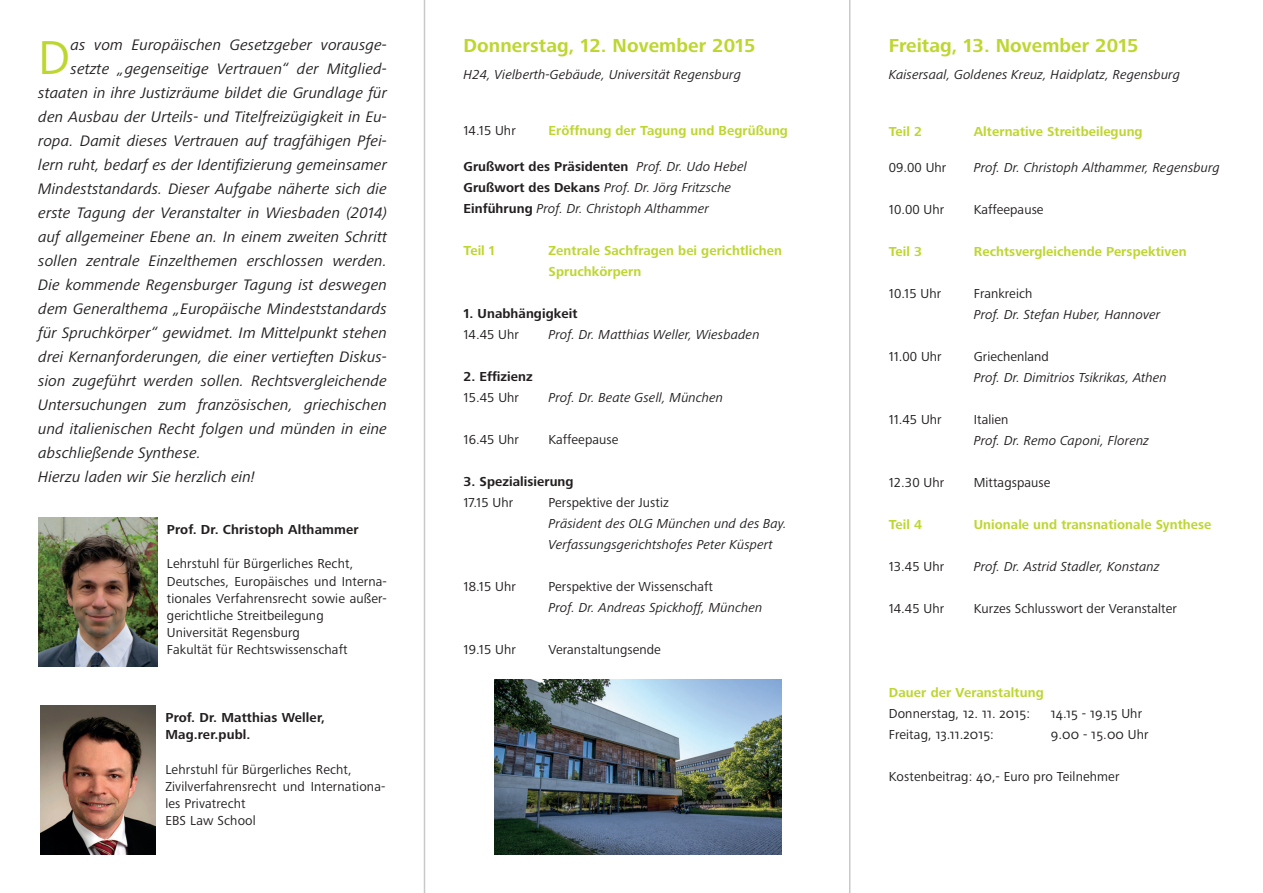
<style>
.page{position:relative;width:1263px;height:893px;background:#fff}
.page>*{position:absolute;margin:0;border:0;box-sizing:border-box;transform-origin:0 0}
.Grundtext{font:49.2px "Frutiger Next LTW1 G";color:#bed630}
.Grundtext-2{font:700 19.5px "Frutiger Next LTW1 G";letter-spacing:.005em;color:#bed630}
.Grundtext-3{font:italic 15.75px "Frutiger Next LTW1 G";letter-spacing:.005em;color:#231f20}
.Grundtext-4{font:13.5px/17.1px "Frutiger Next LTW1 G";letter-spacing:.01em;color:#231f20}
.Grundtext-5{font:italic 13.5px/21px "Frutiger Next LTW1 G";letter-spacing:.005em;color:#231f20}
.Grundtext-6{font:700 13.5px/21px "Frutiger Next LTW1 G";letter-spacing:.005em;color:#bed630}
.Grundtext-7{font:700 13.5px "Frutiger Next LTW1 G";letter-spacing:.005em;color:#231f20}
.s1{font-weight:400;font-style:italic}
.s2{font-weight:700;font-style:normal}
</style>
<div class="page">
<img style="left:38px;top:517px;width:119px;height:150px">
<img style="left:40px;top:705px;width:115px;height:149px">
<img style="left:494px;top:680px;width:287px;height:175px">
<hr style="left:849px;top:0;width:1px;height:893px;background:#c7c8ca">
<hr style="left:424px;top:0;width:1px;height:893px;background:#c7c8ca">
<p class="Grundtext" style="left:38px;top:29px;width:34px">D</p>
<p class="Grundtext-3" style="left:71px;top:35px;width:318px">as vom Europäischen Gesetzgeber vorausge-</p>
<p class="Grundtext-3" style="left:71px;top:59px;width:318px">setzte „gegenseitige Vertrauen“ der Mitglied-</p>
<p class="Grundtext-3" style="left:38px;top:83px;width:350px">staaten in ihre Justizräume bildet die Grundlage für</p>
<p class="Grundtext-3" style="left:38px;top:107px;width:350px">den Ausbau der Urteils- und Titelfreizügigkeit in Eu-</p>
<p class="Grundtext-3" style="left:38px;top:131px;width:350px">ropa. Damit dieses Vertrauen auf tragfähigen Pfei-</p>
<p class="Grundtext-3" style="left:38px;top:155px;width:350px">lern ruht, bedarf es der Identifizierung gemeinsamer</p>
<p class="Grundtext-3" style="left:38px;top:179px;width:350px">Mindeststandards. Dieser Aufgabe näherte sich die</p>
<p class="Grundtext-3" style="left:38px;top:203px;width:350px">erste Tagung der Veranstalter in Wiesbaden (2014)</p>
<p class="Grundtext-3" style="left:38px;top:227px;width:350px">auf allgemeiner Ebene an. In einem zweiten Schritt</p>
<p class="Grundtext-3" style="left:38px;top:251px;width:350px">sollen zentrale Einzelthemen erschlossen werden.</p>
<p class="Grundtext-3" style="left:38px;top:275px;width:350px">Die kommende Regensburger Tagung ist deswegen</p>
<p class="Grundtext-3" style="left:38px;top:299px;width:350px">dem Generalthema „Europäische Mindeststandards</p>
<p class="Grundtext-3" style="left:38px;top:323px;width:350px">für Spruchkörper“ gewidmet. Im Mittelpunkt stehen</p>
<p class="Grundtext-3" style="left:38px;top:347px;width:350px">drei Kernanforderungen, die einer vertieften Diskus-</p>
<p class="Grundtext-3" style="left:38px;top:371px;width:350px">sion zugeführt werden sollen. Rechtsvergleichende</p>
<p class="Grundtext-3" style="left:38px;top:395px;width:350px">Untersuchungen zum französischen, griechischen</p>
<p class="Grundtext-3" style="left:38px;top:419px;width:350px">und italienischen Recht folgen und münden in eine</p>
<p class="Grundtext-3" style="left:38px;top:443px;width:164px">abschließende Synthese.</p>
<p class="Grundtext-3" style="left:38px;top:467px;width:218px">Hierzu laden wir Sie herzlich ein!</p>
<p class="Grundtext-7" style="left:167px;top:522px;width:193px">Prof. Dr. Christoph Althammer</p>
<p class="Grundtext-4" style="left:167px;top:556px;width:188px">Lehrstuhl für Bürgerliches Recht,</p>
<p class="Grundtext-4" style="left:167px;top:573px;width:222px;text-align:justify">Deutsches, Europäisches und Interna&shy;tionales Verfahrensrecht sowie außer&shy;gerichtliche Streitbeilegung</p>
<p class="Grundtext-4" style="left:167px;top:624px;width:134px">Universität Regensburg</p>
<p class="Grundtext-4" style="left:167px;top:641px;width:182px">Fakultät für Rechtswissenschaft</p>
<p class="Grundtext-7" style="left:165px;top:710px;width:161px">Prof. Dr. Matthias Weller,</p>
<p class="Grundtext-7" style="left:165px;top:727px;width:87px">Mag.rer.publ.</p>
<p class="Grundtext-4" style="left:165px;top:761px;width:188px">Lehrstuhl für Bürgerliches Recht,</p>
<p class="Grundtext-4" style="left:165px;top:778px;width:222px">Zivilverfahrensrecht und Internationa&shy;les Privatrecht</p>
<p class="Grundtext-4" style="left:165px;top:812px;width:92px">EBS Law School</p>
<p class="Grundtext-2" style="left:463px;top:35px;width:294px">Donnerstag, 12. November 2015</p>
<p class="Grundtext-5" style="left:463px;top:65px;width:279px">H24, Vielberth-Gebäude, Universität Regensburg</p>
<p class="Grundtext-4" style="left:463px;top:122px;width:54px">14.15 Uhr</p>
<p class="Grundtext-6" style="left:549px;top:120px;width:241px">Eröffnung der Tagung und Begrüßung</p>
<p class="Grundtext-7" style="left:463px;top:159px;width:285px">Grußwort des Präsidenten <span class="s1">Prof. Dr. Udo Hebel</span></p>
<p class="Grundtext-5" style="left:463px;top:177px;width:269px"><span class="s2">Grußwort des Dekans</span> Prof. Dr. Jörg Fritzsche</p>
<p class="Grundtext-5" style="left:463px;top:198px;width:247px"><span class="s2">Einführung</span> Prof. Dr. Christoph Althammer</p>
<p class="Grundtext-6" style="left:463px;top:240px;width:33px">Teil 1</p>
<p class="Grundtext-6" style="left:549px;top:240px;width:235px">Zentrale Sachfragen bei gerichtlichen<br>Spruchkörpern</p>
<p class="Grundtext-7" style="left:463px;top:306px;width:116px">1. Unabhängigkeit</p>
<p class="Grundtext-4" style="left:463px;top:326px;width:57px">14.45 Uhr</p>
<p class="Grundtext-5" style="left:549px;top:324px;width:212px">Prof. Dr. Matthias Weller, Wiesbaden</p>
<p class="Grundtext-7" style="left:463px;top:369px;width:71px">2. Effizienz</p>
<p class="Grundtext-4" style="left:463px;top:389px;width:57px">15.45 Uhr</p>
<p class="Grundtext-5" style="left:549px;top:387px;width:176px">Prof. Dr. Beate Gsell, München</p>
<p class="Grundtext-4" style="left:463px;top:431px;width:57px">16.45 Uhr</p>
<p class="Grundtext-4" style="left:549px;top:431px;width:71px">Kaffeepause</p>
<p class="Grundtext-7" style="left:463px;top:474px;width:112px">3. Spezialisierung</p>
<p class="Grundtext-4" style="left:463px;top:494px;width:51px">17.15 Uhr</p>
<p class="Grundtext-4" style="left:549px;top:494px;width:122px">Perspektive der Justiz</p>
<p class="Grundtext-5" style="left:549px;top:513px;width:240px">Präsident des OLG München und des Bay.<br>Verfassungsgerichtshofes Peter Küspert</p>
<p class="Grundtext-4" style="left:463px;top:578px;width:54px">18.15 Uhr</p>
<p class="Grundtext-4" style="left:549px;top:578px;width:166px">Perspektive der Wissenschaft</p>
<p class="Grundtext-5" style="left:549px;top:597px;width:215px">Prof. Dr. Andreas Spickhoff, München</p>
<p class="Grundtext-4" style="left:463px;top:641px;width:54px">19.15 Uhr</p>
<p class="Grundtext-4" style="left:549px;top:641px;width:114px">Veranstaltungsende</p>
<p class="Grundtext-2" style="left:889px;top:35px;width:251px">Freitag, 13. November 2015</p>
<p class="Grundtext-5" style="left:889px;top:65px;width:293px">Kaisersaal, Goldenes Kreuz, Haidplatz, Regensburg</p>
<p class="Grundtext-6" style="left:889px;top:122px;width:35px">Teil 2</p>
<p class="Grundtext-6" style="left:974px;top:122px;width:170px">Alternative Streitbeilegung</p>
<p class="Grundtext-4" style="left:889px;top:160px;width:59px">09.00 Uhr</p>
<p class="Grundtext-5" style="left:974px;top:158px;width:248px">Prof. Dr. Christoph Althammer, Regensburg</p>
<p class="Grundtext-4" style="left:889px;top:202px;width:57px">10.00 Uhr</p>
<p class="Grundtext-4" style="left:974px;top:202px;width:71px">Kaffeepause</p>
<p class="Grundtext-6" style="left:889px;top:242px;width:35px">Teil 3</p>
<p class="Grundtext-6" style="left:974px;top:242px;width:214px">Rechtsvergleichende Perspektiven</p>
<p class="Grundtext-4" style="left:889px;top:286px;width:54px">10.15 Uhr</p>
<p class="Grundtext-4" style="left:974px;top:286px;width:60px">Frankreich</p>
<p class="Grundtext-5" style="left:974px;top:305px;width:188px">Prof. Dr. Stefan Huber, Hannover</p>
<p class="Grundtext-4" style="left:889px;top:349px;width:54px">11.00 Uhr</p>
<p class="Grundtext-4" style="left:974px;top:349px;width:77px">Griechenland</p>
<p class="Grundtext-5" style="left:974px;top:368px;width:194px">Prof. Dr. Dimitrios Tsikrikas, Athen</p>
<p class="Grundtext-4" style="left:889px;top:412px;width:54px">11.45 Uhr</p>
<p class="Grundtext-4" style="left:974px;top:412px;width:36px">Italien</p>
<p class="Grundtext-5" style="left:974px;top:431px;width:177px">Prof. Dr. Remo Caponi, Florenz</p>
<p class="Grundtext-4" style="left:889px;top:475px;width:57px">12.30 Uhr</p>
<p class="Grundtext-4" style="left:974px;top:475px;width:78px">Mittagspause</p>
<p class="Grundtext-6" style="left:889px;top:515px;width:35px">Teil 4</p>
<p class="Grundtext-6" style="left:974px;top:515px;width:239px">Unionale und transnationale Synthese</p>
<p class="Grundtext-4" style="left:889px;top:559px;width:57px">13.45 Uhr</p>
<p class="Grundtext-5" style="left:974px;top:557px;width:187px">Prof. Dr. Astrid Stadler, Konstanz</p>
<p class="Grundtext-4" style="left:889px;top:601px;width:57px">14.45 Uhr</p>
<p class="Grundtext-4" style="left:974px;top:601px;width:204px">Kurzes Schlusswort der Veranstalter</p>
<p class="Grundtext-6" style="left:889px;top:683px;width:157px">Dauer der Veranstaltung</p>
<p class="Grundtext-4" style="left:889px;top:706px;width:143px">Donnerstag, 12. 11. 2015:</p>
<p class="Grundtext-4" style="left:1051px;top:706px;width:93px">14.15 - 19.15 Uhr</p>
<p class="Grundtext-4" style="left:889px;top:727px;width:107px">Freitag, 13.11.2015:</p>
<p class="Grundtext-4" style="left:1051px;top:727px;width:99px">9.00 - 15.00 Uhr</p>
<p class="Grundtext-4" style="left:889px;top:769px;width:232px">Kostenbeitrag: 40,- Euro pro Teilnehmer</p>
</div>
